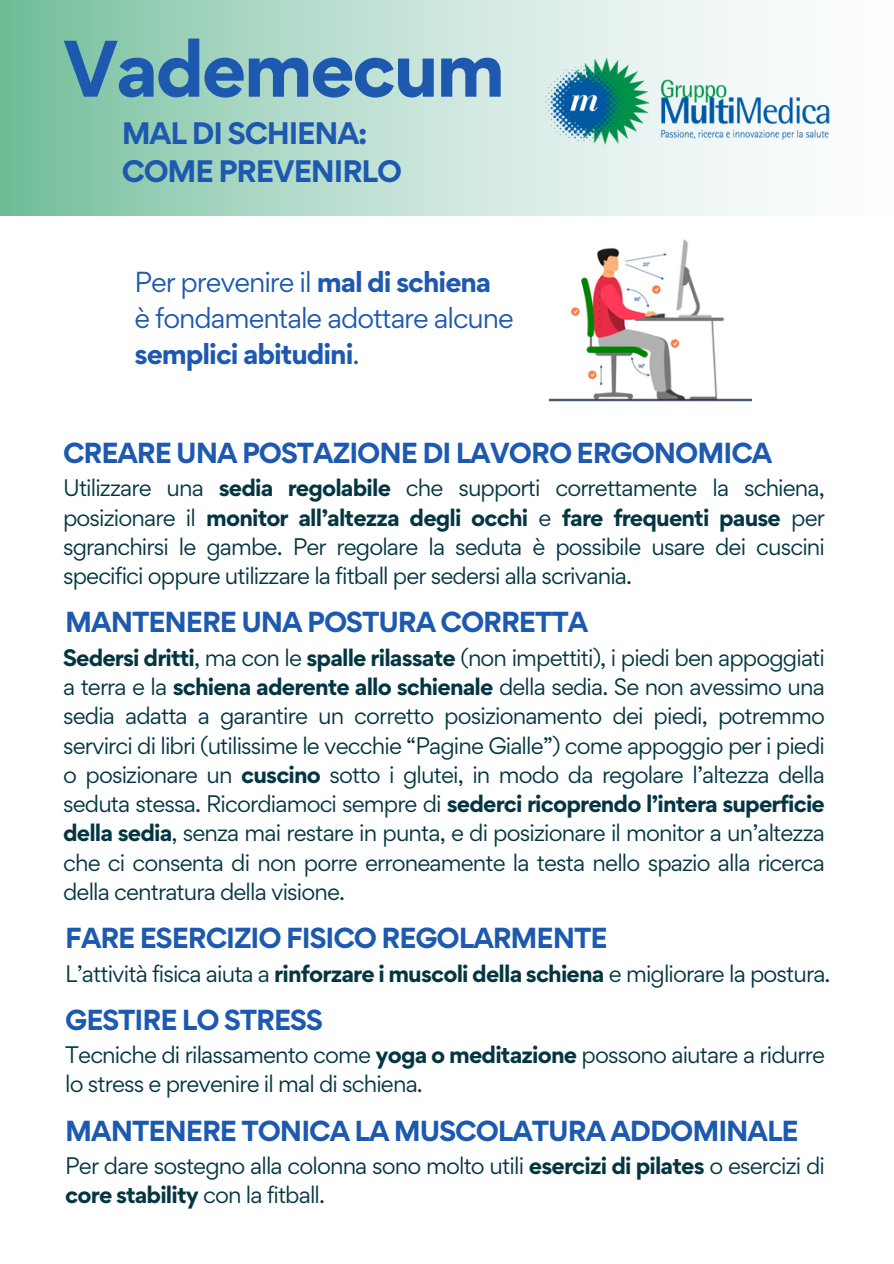
<style>
.page{position:relative;width:894px;height:1264px;background:#fff}
.page>*{position:absolute;margin:0;border:0;box-sizing:border-box;transform-origin:0 0}
.t1{font:700 71.4px "Gordita";letter-spacing:-.04em;color:#1d59af}
.t2{font:700 27.75px/38.2px "Gordita";letter-spacing:-.04em;color:#1d59af}
.t3{font:700 25.8px "Gordita";letter-spacing:-.04em;color:#1d59af}
.t4{font:25.8px/36px "Gordita";letter-spacing:-.04em;color:#1d59af}
.t5{font:21.3px/29.2px "Gordita";letter-spacing:-.04em;color:#033642;text-align:justify}
.s1{font-weight:700}
</style>
<div class="page">
<div style="left:0;top:0;width:893px;height:215px;background:linear-gradient(to right,#7dc3a3,#fff)"></div>
<img style="left:541px;top:50px;width:295px;height:100px">
<img style="left:549px;top:239px;width:202px;height:163px">
<h1 class="t1" style="left:63px;top:21px;width:444px">Vademecum</h1>
<h2 class="t2" style="left:122px;top:113px;width:282px">MAL DI SCHIENA:<br>COME PREVENIRLO</h2>
<p class="t4" style="left:134px;top:264px;width:380px">Per prevenire il <span class="s1">mal di schiena<br></span>è fondamentale adottare alcune <span class="s1">semplici abitudini</span>.</p>
<p class="t3" style="left:63px;top:435px;width:710px">CREARE UNA POSTAZIONE DI LAVORO ERGONOMICA</p>
<p class="t5" style="left:63px;top:473px;width:763px">Utilizzare una <span class="s1">sedia regolabile</span> che supporti correttamente la schiena, posizionare il <span class="s1">monitor all’altezza degli occhi</span> e <span class="s1">fare frequenti pause</span> per sgranchirsi le gambe. Per regolare la seduta è possibile usare dei cuscini specifici oppure utilizzare la fitball per sedersi alla scrivania.</p>
<p class="t3" style="left:65px;top:604px;width:524px">MANTENERE UNA POSTURA CORRETTA</p>
<p class="t5" style="left:63px;top:642px;width:763px"><span class="s1">Sedersi dritti</span>, ma con le <span class="s1">spalle rilassate</span> (non impettiti), i piedi ben appoggiati a terra e la <span class="s1">schiena aderente allo schienale</span> della sedia. Se non avessimo una sedia adatta a garantire un corretto posizionamento dei piedi, potremmo servirci di libri (utilissime le vecchie “Pagine Gialle”) come appoggio per i piedi o posizionare un <span class="s1">cuscino</span> sotto i glutei, in modo da regolare l’altezza della seduta stessa. Ricordiamoci sempre di <span class="s1">sederci ricoprendo l’intera superficie della sedia</span>, senza mai restare in punta, e di posizionare il monitor a un’altezza che ci consenta di non porre erroneamente la testa nello spazio alla ricerca della centratura della visione.</p>
<p class="t3" style="left:65px;top:920px;width:543px">FARE ESERCIZIO FISICO REGOLARMENTE</p>
<p class="t5" style="left:65px;top:958px;width:766px">L’attività fisica aiuta a <span class="s1">rinforzare i muscoli della schiena</span> e migliorare la postura.</p>
<p class="t3" style="left:65px;top:1002px;width:259px">GESTIRE LO STRESS</p>
<p class="t5" style="left:65px;top:1039px;width:761px">Tecniche di rilassamento come <span class="s1">yoga o meditazione</span> possono aiutare a ridurre lo stress e prevenire il mal di schiena.</p>
<p class="t3" style="left:65px;top:1112px;width:734px">MANTENERE TONICA LA MUSCOLATURA ADDOMINALE</p>
<p class="t5" style="left:65px;top:1150px;width:761px">Per dare sostegno alla colonna sono molto utili <span class="s1">esercizi di pilates</span> o esercizi di <span class="s1">core stability</span> con la fitball.</p>
</div>
